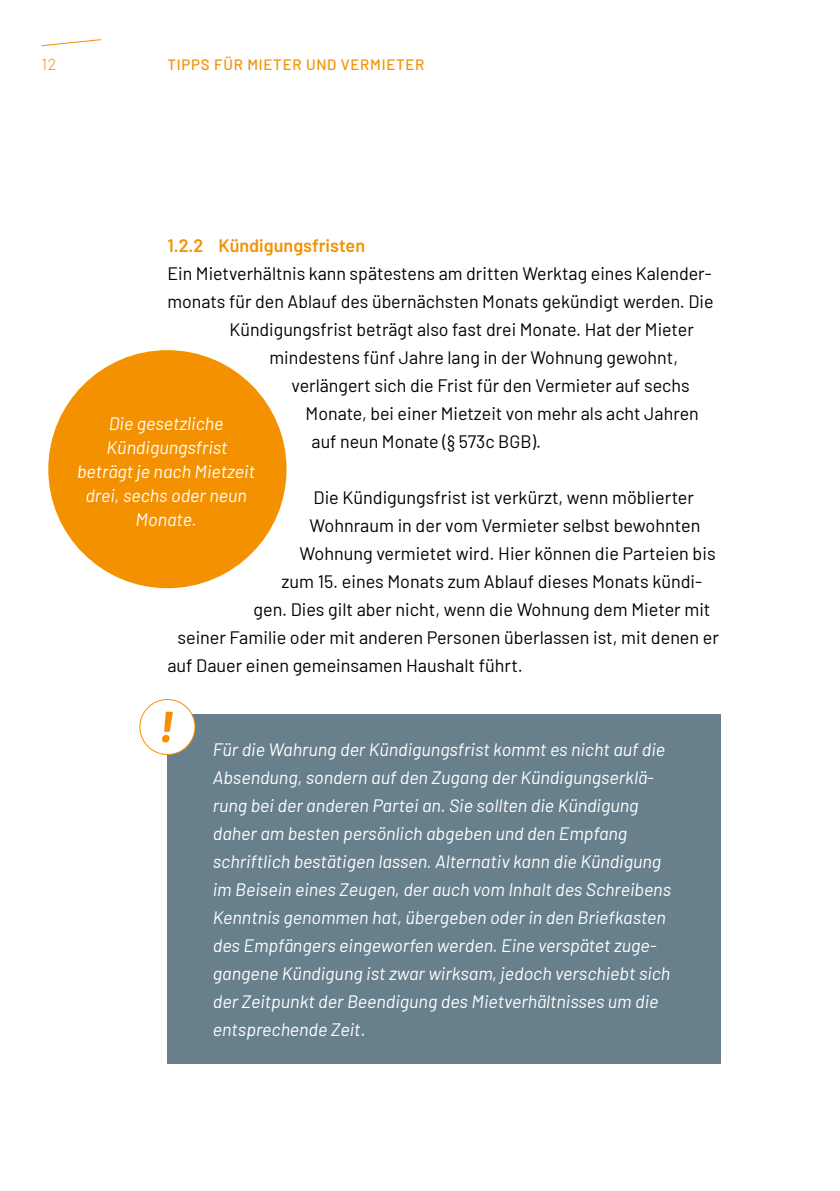
<style>
.page{position:relative;width:840px;height:1191px;background:#fff}
.page>*{position:absolute;margin:0;border:0;box-sizing:border-box;transform-origin:0 0}
.Innenseiten_P_STMJ_Copy{font:18px "Barlow";color:#000}
.Innenseiten_P_STMJ_Hinweisbox_Copy_Stg{font:italic 18px/28px "Barlow";color:#fff}
.Innenseiten_H3_STMJ_Subsubline{font:600 18px "Barlow";color:#f39100}
.t1{font:300 16px "Barlow";color:#f39100}
.t2{font:500 15px "Barlow";letter-spacing:.05em;color:#f39100}
</style>
<div class="page">
<svg style="left:41px;top:39px;width:60px;height:8px"></svg>
<div style="left:167px;top:714px;width:553px;height:349px;background:#67808c"></div>
<div style="left:48px;top:350px;width:238px;height:238px;background:#f39100;border-radius:50%"></div>
<div style="left:140px;top:699px;width:55px;height:55px;background:#fff;border-radius:50%"></div>
<div style="left:139px;top:699px;width:56px;height:56px;border:1px solid #f39100;border-radius:50%"></div>
<svg style="left:162px;top:711px;width:11px;height:31px"></svg>
<p class="t1" style="left:41px;top:53px;width:16px">12</p>
<p class="t2" style="left:167px;top:54px;width:258px">TIPPS FÜR MIETER UND VERMIETER</p>
<h2 class="Innenseiten_H3_STMJ_Subsubline" style="left:167px;top:232px;width:199px">1.2.2 Kündigungsfristen</h2>
<p class="Innenseiten_P_STMJ_Copy" style="left:167px;top:260px;width:545px">Ein Mietverhältnis kann spätestens am dritten Werktag eines Kalender-</p>
<p class="Innenseiten_P_STMJ_Copy" style="left:167px;top:288px;width:547px">monats für den Ablauf des übernächsten Monats gekündigt werden. Die</p>
<p class="Innenseiten_P_STMJ_Copy" style="left:229px;top:316px;width:465px">Kündigungsfrist beträgt also fast drei Monate. Hat der Mieter</p>
<p class="Innenseiten_P_STMJ_Copy" style="left:269px;top:344px;width:410px">mindestens fünf Jahre lang in der Wohnung gewohnt,</p>
<p class="Innenseiten_P_STMJ_Copy" style="left:291px;top:372px;width:399px">verlängert sich die Frist für den Vermieter auf sechs</p>
<p class="Innenseiten_P_STMJ_Copy" style="left:305px;top:400px;width:394px">Monate, bei einer Mietzeit von mehr als acht Jahren</p>
<p class="Innenseiten_P_STMJ_Copy" style="left:311px;top:428px;width:231px">auf neun Monate (§ 573c BGB).</p>
<p class="Innenseiten_P_STMJ_Copy" style="left:313px;top:484px;width:382px">Die Kündigungsfrist ist verkürzt, wenn möblierter</p>
<p class="Innenseiten_P_STMJ_Copy" style="left:309px;top:512px;width:392px">Wohnraum in der vom Vermieter selbst bewohnten</p>
<p class="Innenseiten_P_STMJ_Copy" style="left:299px;top:540px;width:417px">Wohnung vermietet wird. Hier können die Parteien bis</p>
<p class="Innenseiten_P_STMJ_Copy" style="left:281px;top:568px;width:422px">zum 15. eines Monats zum Ablauf dieses Monats kündi-</p>
<p class="Innenseiten_P_STMJ_Copy" style="left:253px;top:596px;width:458px">gen. Dies gilt aber nicht, wenn die Wohnung dem Mieter mit</p>
<p class="Innenseiten_P_STMJ_Copy" style="left:177px;top:624px;width:542px">seiner Familie oder mit anderen Personen überlassen ist, mit denen er</p>
<p class="Innenseiten_P_STMJ_Copy" style="left:167px;top:652px;width:357px">auf Dauer einen gemeinsamen Haushalt führt.</p>
<p class="Innenseiten_P_STMJ_Hinweisbox_Copy_Stg" style="left:77px;top:410px;width:179px;line-height:24px;text-align:center">Die gesetzliche<br>Kündigungsfrist beträgt je nach Mietzeit drei, sechs oder neun<br>Monate.</p>
<p class="Innenseiten_P_STMJ_Hinweisbox_Copy_Stg" style="left:213px;top:734px;width:459px">Für die Wahrung der Kündigungsfrist kommt es nicht auf die Absendung, sondern auf den Zugang der Kündigungserklä&shy;rung bei der anderen Partei an. Sie sollten die Kündigung daher am besten persönlich abgeben und den Empfang schriftlich bestätigen lassen. Alternativ kann die Kündigung im Beisein eines Zeugen, der auch vom Inhalt des Schreibens Kenntnis genommen hat, übergeben oder in den Briefkasten des Empfängers eingeworfen werden. Eine verspätet zuge&shy;gangene Kündigung ist zwar wirksam, jedoch verschiebt sich der Zeitpunkt der Beendigung des Mietverhältnisses um die entsprechende Zeit.</p>
</div>
